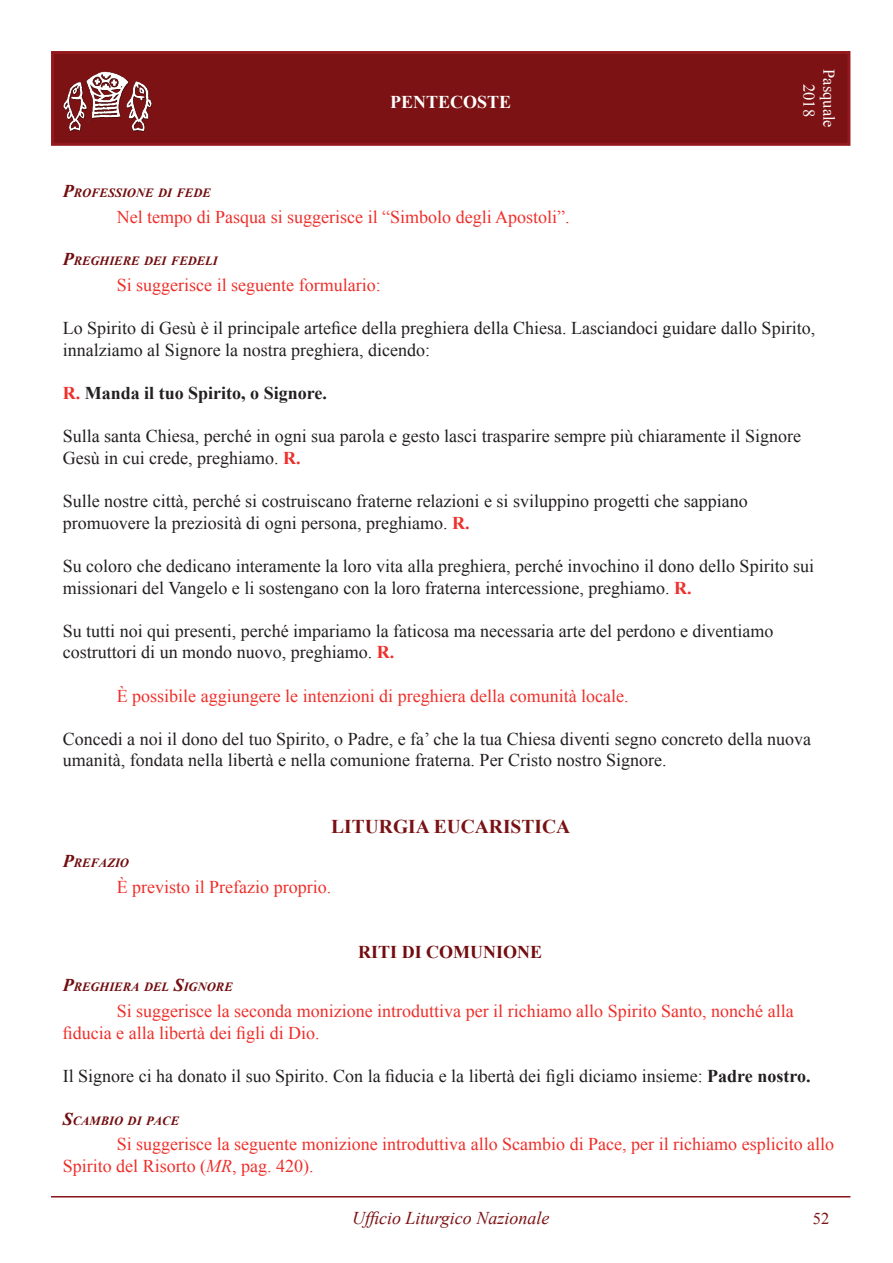
<style>
.page{position:relative;width:893px;height:1263px;background:#fff}
.page>*{position:absolute;margin:0;border:0;box-sizing:border-box;transform-origin:0 0}
.t1{font:700 19.5px "Times New Roman";color:#7a1113}
.t2{font:18px/21.6px "Times New Roman";color:#231f20}
.t3{font:18px/21.6px "Times New Roman";color:#ee2f2a}
.t4{font:700 18px "Times New Roman";color:#231f20}
.t5{font:italic 18px "Times New Roman";color:#7c1214}
.t6{font:700 18px "Times New Roman";color:#720d0f}
.t7{font:700 18px "Times New Roman";color:#fff}
.t8{font:16.5px/19.8px "Times New Roman";color:#fff;text-align:center}
.t9{font:16.5px "Times New Roman";color:#7c1214}
.t10{font:italic 700 12.6px "Times New Roman";color:#720d0f}
.s1{font-size:18px}
.s2{color:#ee2f2a}
.s3{font-weight:700;color:#ee2f2a}
.s4{font-weight:700}
.s5{font-style:italic}
</style>
<div class="page">
<div style="left:51px;top:51px;width:799px;height:95px;background:#7c1214;border:3px solid #93191c"></div>
<hr style="left:51px;top:1196px;width:799px;height:1px;background:#871518">
<img style="left:63px;top:71px;width:90px;height:61px">
<p class="t7" style="left:390px;top:90px;width:123px">Pentec oste</p>
<p class="t8" style="left:839px;top:69px;width:60px;rotate:90deg">Pasquale<br>2018</p>
<p class="t10" style="left:63px;top:184px;width:150px"><span class="s1">P</span>ROFESSIONE DI FEDE</p>
<p class="t3" style="left:117px;top:206px;width:454px">Nel tempo di Pasqua si suggerisce il “Simbolo degli Apostoli”.</p>
<p class="t10" style="left:63px;top:252px;width:157px"><span class="s1">P</span>REGHIERE DEI FEDELI</p>
<p class="t3" style="left:117px;top:274px;width:265px">Si suggerisce il seguente formulario:</p>
<p class="t2" style="left:63px;top:317px;width:754px">Lo Spirito di Gesù è il principale artefice della preghiera della Chiesa. Lasciandoci guidare dallo Spirito, innalziamo al Signore la nostra preghiera, dicendo:</p>
<p class="t4" style="left:63px;top:381px;width:266px"><span class="s2">R.</span> Manda il tuo Spirito, o Signore.</p>
<p class="t2" style="left:63px;top:425px;width:740px">Sulla santa Chiesa, perché in ogni sua parola e gesto lasci trasparire sempre più chiaramente il Signore<br>Gesù in cui crede, preghiamo. <span class="s3">R.</span></p>
<p class="t2" style="left:63px;top:490px;width:686px">Sulle nostre città, perché si costruiscano fraterne relazioni e si sviluppino progetti che sappiano promuovere la preziosità di ogni persona, preghiamo. <span class="s3">R.</span></p>
<p class="t2" style="left:63px;top:555px;width:753px">Su coloro che dedicano interamente la loro vita alla preghiera, perché invochino il dono dello Spirito sui missionari del Vangelo e li sostengano con la loro fraterna intercessione, preghiamo. <span class="s3">R.</span></p>
<p class="t2" style="left:63px;top:620px;width:712px">Su tutti noi qui presenti, perché impariamo la faticosa ma necessaria arte del perdono e diventiamo costruttori di un mondo nuovo, preghiamo. <span class="s3">R.</span></p>
<p class="t3" style="left:117px;top:684px;width:513px">È possibile aggiungere le intenzioni di preghiera della comunità locale.</p>
<p class="t2" style="left:63px;top:728px;width:750px">Concedi a noi il dono del tuo Spirito, o Padre, e fa’ che la tua Chiesa diventi segno concreto della nuova umanità, fondata nella libertà e nella comunione fraterna. Per Cristo nostro Signore.</p>
<p class="t1" style="left:331px;top:813px;width:240px">LITURGIA EUCARISTICA</p>
<p class="t10" style="left:63px;top:854px;width:68px"><span class="s1">P</span>REFAZIO</p>
<p class="t3" style="left:117px;top:876px;width:216px">È previsto il Prefazio proprio.</p>
<p class="t6" style="left:358px;top:939px;width:138px">RITI DI COMUNIONE</p>
<p class="t10" style="left:63px;top:978px;width:172px"><span class="s1">P</span>REGHIERA DEL <span class="s1">S</span>IGNORE</p>
<p class="t3" style="left:63px;top:1000px;width:732px;text-indent:54px">Si suggerisce la seconda monizione introduttiva per il richiamo allo Spirito Santo, nonché alla fiducia e alla libertà dei figli di Dio.</p>
<p class="t2" style="left:63px;top:1065px;width:749px">Il Signore ci ha donato il suo Spirito. Con la fiducia e la libertà dei figli diciamo insieme: <span class="s4">Padre nostro.</span></p>
<p class="t10" style="left:63px;top:1111px;width:118px"><span class="s1">S</span>CAMBIO DI PACE</p>
<p class="t3" style="left:63px;top:1133px;width:773px;text-indent:54px">Si suggerisce la seguente monizione introduttiva allo Scambio di Pace, per il richiamo esplicito allo<br>Spirito del Risorto (<span class="s5">MR</span>, pag. 420).</p>
<p class="t5" style="left:352px;top:1206px;width:199px">Ufficio Liturgico Nazionale</p>
<p class="t9" style="left:813px;top:1207px;width:18px">52</p>
</div>
